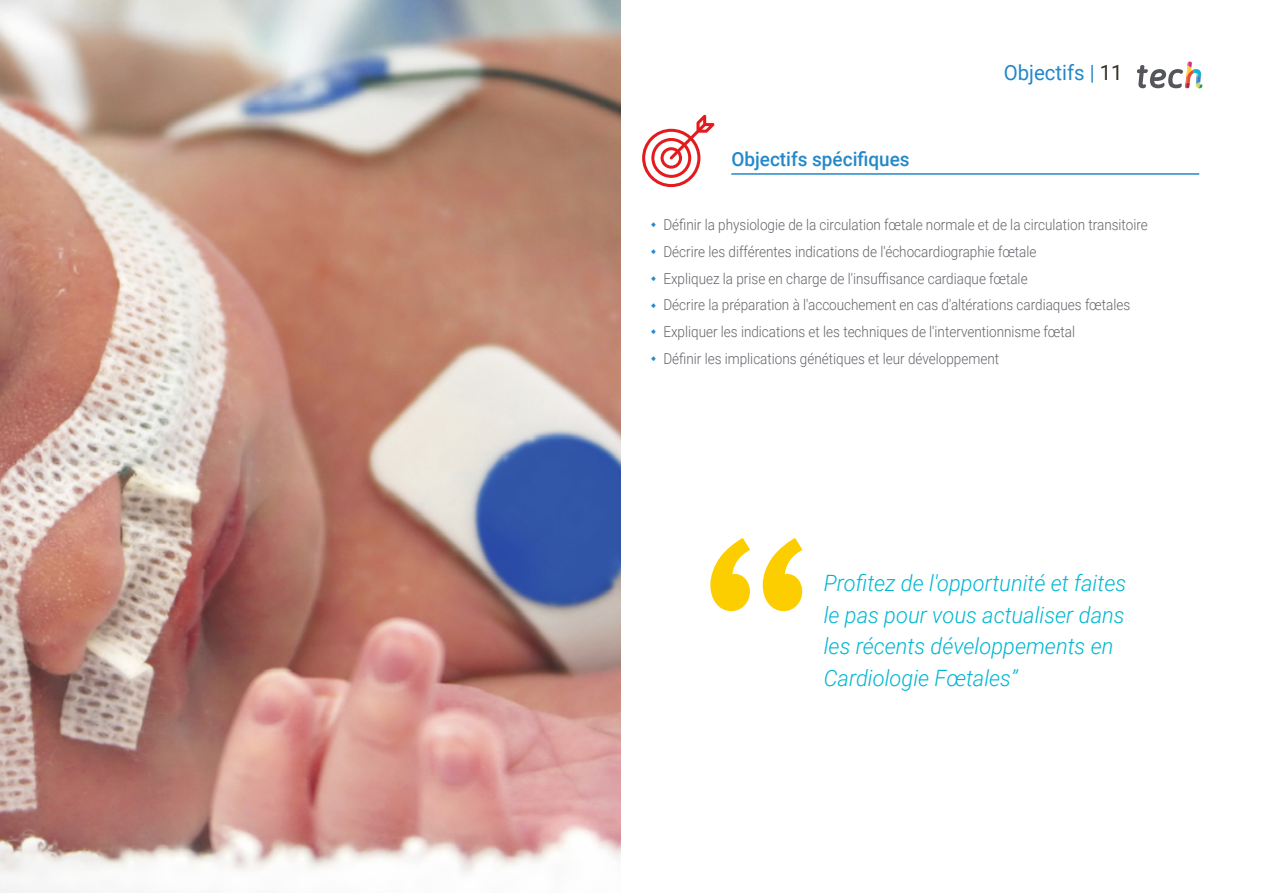
<style>
.page{position:relative;width:1263px;height:893px;background:#fff}
.page>*{position:absolute;margin:0;border:0;box-sizing:border-box;transform-origin:0 0}
.t1{font:italic 300 22.5px/31.5px "Roboto";color:#00b7d1}
.t2{font:21px "Roboto";color:#2488c9}
.t3{font:500 19.5px "Roboto";color:#2488c9}
.t4{font:300 15px/26.7px "Roboto";color:#61646a;scale:.9 1}
.s1{color:#312e20}
</style>
<div class="page">
<img style="left:0;top:0;width:621px;height:893px">
<svg style="left:642px;top:115px;width:72px;height:72px"></svg>
<hr style="left:731px;top:174px;width:468px;height:1px;background:#2488c9">
<svg style="left:710px;top:538px;width:92px;height:73px"></svg>
<svg style="left:1137px;top:62px;width:65px;height:27px"></svg>
<h3 class="t3" style="left:731px;top:145px;width:180px">Objectifs spécifiques</h3>
<h2 class="t2" style="left:1004px;top:57px;width:120px">Objectifs | <span class="s1">11</span></h2>
<p class="t4" style="left:663px;top:211px;width:540px">Définir la physiologie de la circulation fœtale normale et de la circulation transitoire Décrire les différentes indications de l'échocardiographie fœtale<br>Expliquez la prise en charge de l'insuffisance cardiaque fœtale<br>Décrire la préparation à l'accouchement en cas d'altérations cardiaques fœtales Expliquer les indications et les techniques de l'interventionnisme fœtal<br>Définir les implications génétiques et leur développement</p>
<h1 class="t1" style="left:824px;top:567px;width:304px">Profitez de l'opportunité et faites le pas pour vous actualiser dans les récents développements en<br>Cardiologie Fœtales’’</h1>
</div>
